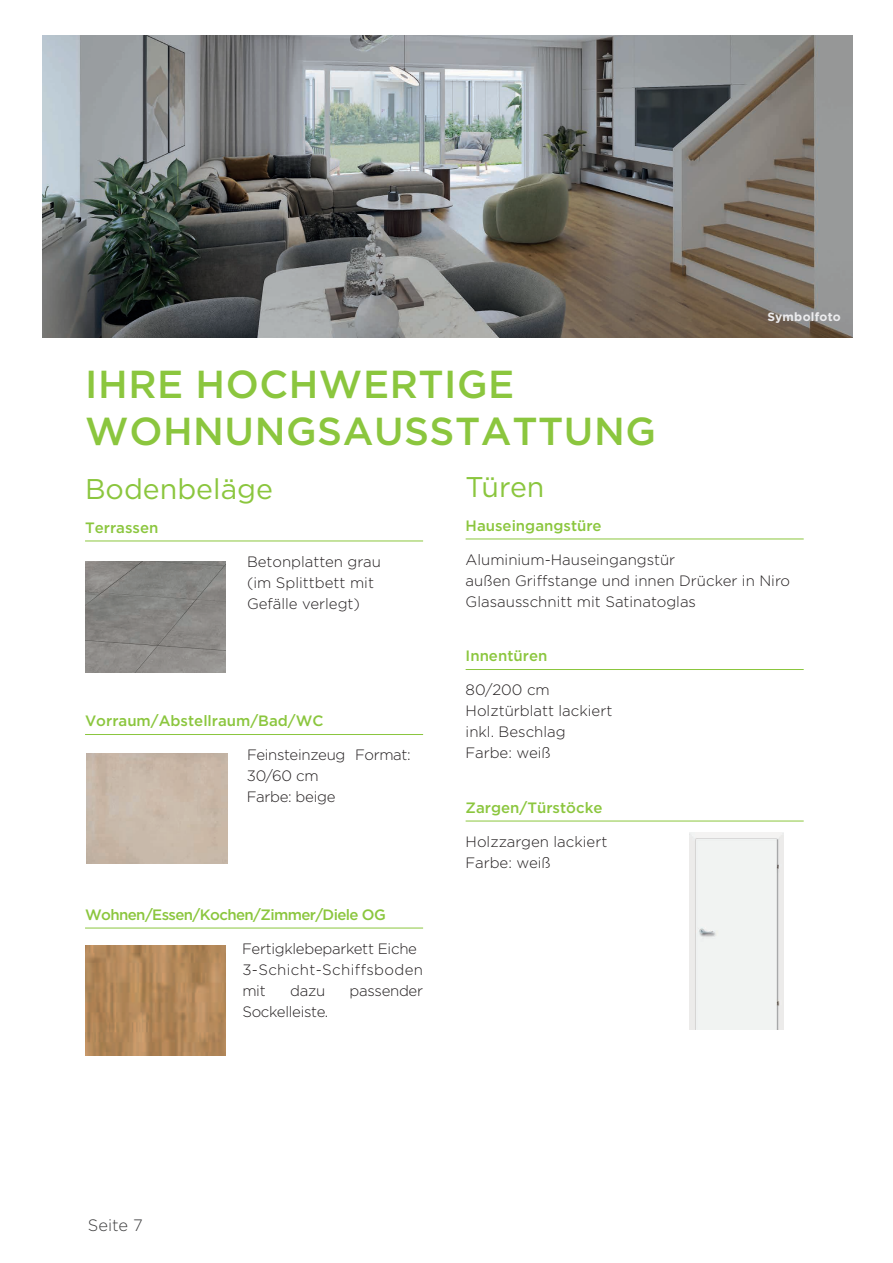
<style>
.page{position:relative;width:893px;height:1263px;background:#fff}
.page>*{position:absolute;margin:0;border:0;box-sizing:border-box;transform-origin:0 0}
.t1{font:500 39px/46.8px "Gotham";letter-spacing:.015em;color:#8bc63e}
.t2{font:28.5px "Gotham";color:#8bc63e}
.t3{font:300 16.5px "Gotham";color:#3e3e3f}
.t4{font:300 15px/21px "Gotham";color:#231f20}
.t5{font:300 15px/21px "Gotham";letter-spacing:-.02em;color:#231f20}
.t6{font:500 15px "Gotham";color:#8bc63e}
.t7{font:500 15px "Gotham";letter-spacing:-.04em;color:#8bc63e}
.t8{font:700 12px "Gotham";letter-spacing:.015em;color:#ececee}
</style>
<div class="page">
<hr style="left:85px;top:541px;width:338px;height:1px;background:#8bc63e">
<hr style="left:85px;top:734px;width:338px;height:1px;background:#8bc63e">
<hr style="left:85px;top:928px;width:338px;height:1px;background:#8bc63e">
<img style="left:85px;top:561px;width:140px;height:111px">
<img style="left:85px;top:945px;width:140px;height:110px">
<hr style="left:466px;top:539px;width:338px;height:1px;background:#8bc63e">
<hr style="left:466px;top:669px;width:338px;height:1px;background:#8bc63e">
<hr style="left:466px;top:821px;width:338px;height:1px;background:#8bc63e">
<img style="left:690px;top:832px;width:94px;height:197px">
<img style="left:43px;top:36px;width:810px;height:301px">
<p class="t8" style="left:768px;top:312px;width:75px">Symbolfoto</p>
<h1 class="t1" style="left:85px;top:363px;width:572px">IHRE HOCHWERTIGE<br>WOHNUNGSAUSSTATTUNG</h1>
<h2 class="t2" style="left:85px;top:476px;width:189px">Bodenbeläge</h2>
<p class="t6" style="left:85px;top:521px;width:75px">Terrassen</p>
<p class="t4" style="left:247px;top:551px;width:135px">Betonplatten grau (im Splittbett mit<br>Gefälle verlegt)</p>
<h2 class="t2" style="left:466px;top:474px;width:80px">Türen</h2>
<p class="t6" style="left:466px;top:519px;width:138px">Hauseingangstüre</p>
<p class="t4" style="left:466px;top:549px;width:326px">Aluminium-Hauseingangstür<br>außen Griffstange und innen Drücker in Niro<br>Glasausschnitt mit Satinatoglas</p>
<p class="t6" style="left:85px;top:714px;width:240px">Vorraum/Abstellraum/Bad/WC</p>
<p class="t5" style="left:247px;top:745px;width:165px">Feinsteinzeug Format:<br>30/60 cm<br>Farbe: beige</p>
<p class="t7" style="left:85px;top:908px;width:302px">Wohnen/Essen/Kochen/Zimmer/Diele OG</p>
<p class="t5" style="left:242px;top:938px;width:182px">Fertigklebeparkett Eiche<br>3-Schicht-Schiffsboden mit</p>
<p class="t4" style="left:290px;top:980px;width:37px">dazu</p>
<p class="t5" style="left:350px;top:980px;width:75px">passender</p>
<p class="t5" style="left:242px;top:1001px;width:88px">Sockel leiste.</p>
<p class="t6" style="left:466px;top:649px;width:83px">Innentüren</p>
<p class="t4" style="left:466px;top:680px;width:148px">80/200 cm<br>Holztürblatt lackiert inkl. Beschlag<br>Farbe: weiß</p>
<p class="t6" style="left:466px;top:801px;width:138px">Zargen/Türstöcke</p>
<p class="t4" style="left:466px;top:831px;width:143px">Holzzargen lackiert<br>Farbe: weiß</p>
<p class="t3" style="left:88px;top:1217px;width:56px">Seite 7</p>
</div>
